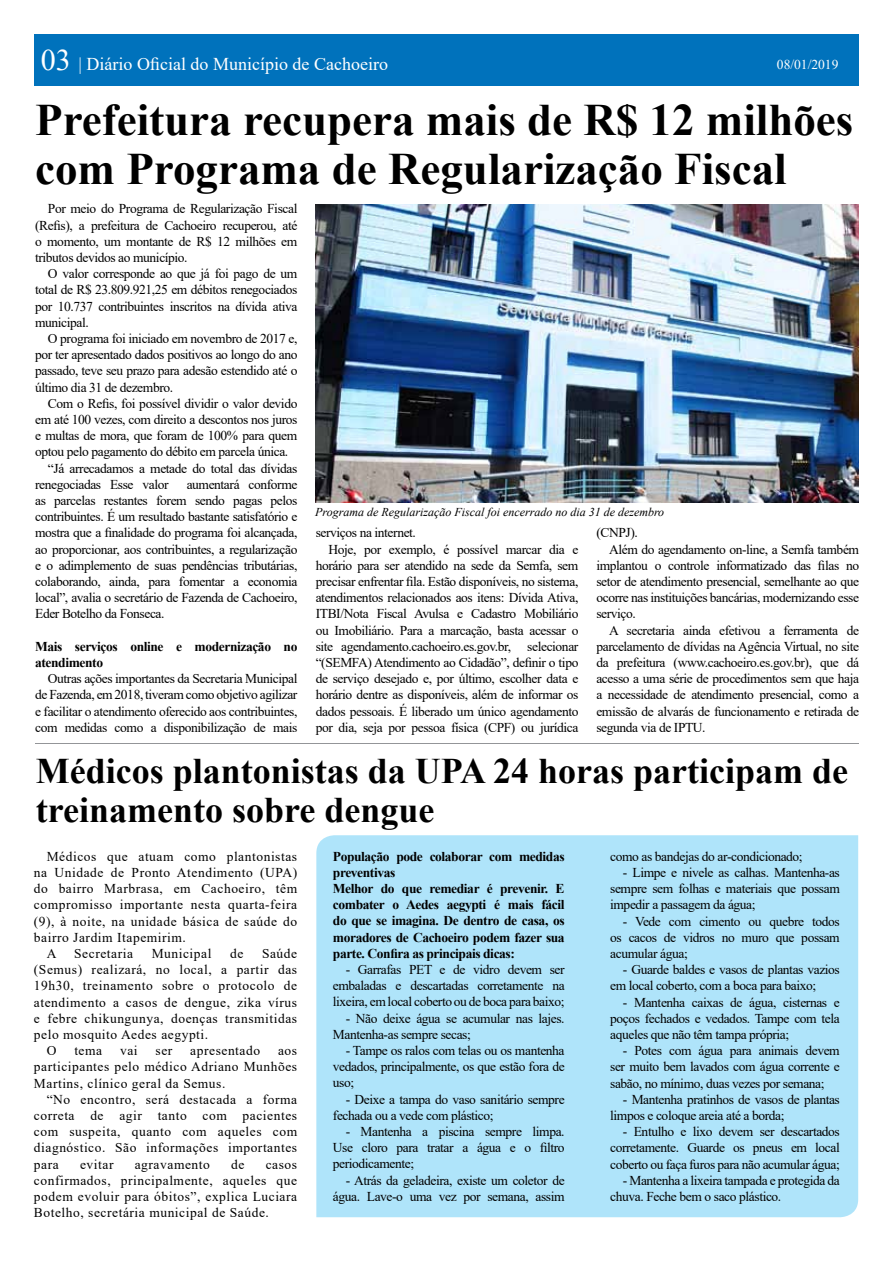
<style>
.page{position:relative;width:893px;height:1263px;background:#fff}
.page>*{position:absolute;margin:0;border:0;box-sizing:border-box;transform-origin:0 0}
.t1{font:700 45px/49.5px "Times New Roman";color:#000}
.t2{font:700 36px/39px "Times New Roman";color:#000}
.t3{font:18px "Times New Roman";color:#fff}
.t4{font:13.5px/16.2px "Times New Roman";letter-spacing:-.03em;color:#000;text-align:justify}
.t5{font:13.5px "Times New Roman";letter-spacing:.04em;color:#000}
.t6{font:700 13.5px/16.2px "Times New Roman";letter-spacing:-.03em;color:#000}
.t7{font:13.5px "Times New Roman";color:#fff}
.t8{font:italic 12px "Times New Roman";color:#000}
.s1{font-size:30px}
</style>
<div class="page">
<div style="left:34px;top:34px;width:824px;height:52px;background:#0072bc"></div>
<div style="left:316px;top:835px;width:542px;height:382px;background:#afe4fa"></div>
<img style="left:315px;top:204px;width:543px;height:299px">
<hr style="left:35px;top:743px;width:823px;height:1px;background:#939598">
<h3 class="t3" style="left:41px;top:51px;width:349px"><span class="s1">03</span> | Diário Oficial do Município de Cachoeiro</h3>
<p class="t7" style="left:777px;top:54px;width:63px">08/01/2019</p>
<h1 class="t1" style="left:35px;top:94px;width:820px">Prefeitura recupera mais de R$ 12 milhões com Programa de Regularização Fiscal</h1>
<p class="t4" style="left:35px;top:200px;width:264px;text-indent:13px">Por meio do Programa de Regularização Fiscal (Refis), a prefeitura de Cachoeiro recuperou, até o momento, um montante de R$ 12 milhões em tributos devidos ao município.</p>
<p class="t4" style="left:35px;top:265px;width:264px;text-indent:13px">O valor corresponde ao que já foi pago de um total de R$ 23.809.921,25 em débitos renegociados por 10.737 contribuintes inscritos na dívida ativa municipal.</p>
<p class="t4" style="left:35px;top:330px;width:264px;text-indent:13px">O programa foi iniciado em novembro de 2017 e, por ter apresentado dados positivos ao longo do ano passado, teve seu prazo para adesão estendido até o último dia 31 de dezembro.</p>
<p class="t4" style="left:48px;top:395px;width:251px">Com o Refis, foi possível dividir o valor devido</p>
<p class="t4" style="left:35px;top:411px;width:264px">em até 100 vezes, com direito a descontos nos juros</p>
<p class="t4" style="left:35px;top:427px;width:264px">e multas de mora, que foram de 100% para quem</p>
<p class="t4" style="left:35px;top:443px;width:255px">optou pelo pagamento do débito em parcela única.</p>
<p class="t4" style="left:48px;top:459px;width:251px">“Já arrecadamos a metade do total das dívidas</p>
<p class="t4" style="left:35px;top:476px;width:135px">renegociadas Esse valor</p>
<p class="t4" style="left:35px;top:476px;width:264px;text-indent:151px">aumentará conforme as parcelas restantes forem sendo pagas pelos contribuintes. É um resultado bastante satisfatório e mostra que a finalidade do programa foi alcançada, ao proporcionar, aos contribuintes, a regularização e o adimplemento de suas pendências tributárias, colaborando, ainda, para fomentar a economia local”, avalia o secretário de Fazenda de Cachoeiro, Eder Botelho da Fonseca.</p>
<p class="t6" style="left:35px;top:638px;width:264px">Mais serviços online e modernização no atendimento</p>
<p class="t4" style="left:35px;top:670px;width:264px;text-indent:13px">Outras ações importantes da Secretaria Municipal de Fazenda, em 2018, tiveram como objetivo agilizar e facilitar o atendimento oferecido aos contribuintes, com medidas como a disponibilização de mais</p>
<p class="t8" style="left:315px;top:504px;width:351px">Programa de Regularização Fiscal foi encerrado no dia 31 de dezembro</p>
<p class="t4" style="left:596px;top:524px;width:43px">(CNPJ).</p>
<p class="t4" style="left:609px;top:540px;width:251px">Além do agendamento on-line, a Semfa também</p>
<p class="t4" style="left:596px;top:557px;width:264px">implantou o controle informatizado das filas no</p>
<p class="t4" style="left:596px;top:573px;width:264px">setor de atendimento presencial, semelhante ao que</p>
<p class="t4" style="left:596px;top:589px;width:264px">ocorre nas instituições bancárias, modernizando esse</p>
<p class="t4" style="left:596px;top:605px;width:41px">serviço.</p>
<p class="t4" style="left:609px;top:621px;width:251px">A secretaria ainda efetivou a ferramenta de</p>
<p class="t4" style="left:596px;top:638px;width:264px">parcelamento de dívidas na Agência Virtual, no site</p>
<p class="t4" style="left:596px;top:654px;width:264px">da prefeitura (www.cachoeiro.es.gov.br), que dá</p>
<p class="t4" style="left:596px;top:670px;width:264px">acesso a uma série de procedimentos sem que haja</p>
<p class="t4" style="left:596px;top:686px;width:264px">a necessidade de atendimento presencial, como a</p>
<p class="t4" style="left:596px;top:702px;width:264px">emissão de alvarás de funcionamento e retirada de</p>
<p class="t4" style="left:596px;top:719px;width:111px">segunda via de IPTU.</p>
<h2 class="t2" style="left:36px;top:750px;width:814px">Médicos plantonistas da UPA 24 horas participam de treinamento sobre dengue</h2>
<p class="t5" style="left:47px;top:847px;width:252px">Médicos que atuam como plantonistas</p>
<p class="t5" style="left:34px;top:863px;width:265px">na Unidade de Pronto Atendimento (UPA)</p>
<p class="t5" style="left:34px;top:879px;width:265px">do bairro Marbrasa, em Cachoeiro, têm</p>
<p class="t5" style="left:34px;top:895px;width:265px">compromisso importante nesta quarta-feira</p>
<p class="t5" style="left:34px;top:911px;width:265px">(9), à noite, na unidade básica de saúde do</p>
<p class="t5" style="left:34px;top:928px;width:154px">bairro Jardim Itapemirim.</p>
<p class="t4" style="left:47px;top:945px;width:11px">A</p>
<p class="t5" style="left:74px;top:944px;width:60px">Secretaria</p>
<p class="t5" style="left:152px;top:944px;width:61px">Municipal</p>
<p class="t4" style="left:230px;top:945px;width:15px">de</p>
<p class="t4" style="left:262px;top:945px;width:37px">Saúde</p>
<p class="t5" style="left:34px;top:960px;width:265px">(Semus) realizará, no local, a partir das</p>
<p class="t5" style="left:34px;top:976px;width:265px">19h30, treinamento sobre o protocolo de</p>
<p class="t5" style="left:34px;top:992px;width:265px">atendimento a casos de dengue, zika vírus</p>
<p class="t5" style="left:34px;top:1009px;width:265px">e febre chikungunya, doenças transmitidas</p>
<p class="t5" style="left:34px;top:1025px;width:176px">pelo mosquito Aedes aegypti.</p>
<p class="t4" style="left:47px;top:1042px;width:11px">O</p>
<p class="t4" style="left:74px;top:1042px;width:29px">tema</p>
<p class="t4" style="left:120px;top:1042px;width:19px">vai</p>
<p class="t4" style="left:156px;top:1042px;width:18px">ser</p>
<p class="t5" style="left:190px;top:1041px;width:71px">apresentado</p>
<p class="t4" style="left:316px;top:524px;width:102px">serviços na internet.</p>
<p class="t4" style="left:328px;top:540px;width:251px">Hoje, por exemplo, é possível marcar dia e</p>
<p class="t4" style="left:316px;top:557px;width:264px">horário para ser atendido na sede da Semfa, sem</p>
<p class="t4" style="left:316px;top:573px;width:264px">precisar enfrentar fila. Estão disponíveis, no sistema,</p>
<p class="t4" style="left:316px;top:589px;width:264px">atendimentos relacionados aos itens: Dívida Ativa,</p>
<p class="t4" style="left:316px;top:605px;width:264px">ITBI/Nota Fiscal Avulsa e Cadastro Mobiliário</p>
<p class="t4" style="left:316px;top:621px;width:264px">ou Imobiliário. Para a marcação, basta acessar o</p>
<p class="t4" style="left:316px;top:638px;width:264px">site agendamento.cachoeiro.es.gov.br, selecionar</p>
<p class="t4" style="left:316px;top:654px;width:264px">“(SEMFA) Atendimento ao Cidadão”, definir o tipo</p>
<p class="t4" style="left:316px;top:670px;width:264px">de serviço desejado e, por último, escolher data e</p>
<p class="t4" style="left:316px;top:686px;width:264px">horário dentre as disponíveis, além de informar os</p>
<p class="t4" style="left:316px;top:702px;width:264px">dados pessoais. É liberado um único agendamento</p>
<p class="t4" style="left:316px;top:719px;width:264px">por dia, seja por pessoa física (CPF) ou jurídica</p>
<p class="t4" style="left:610px;top:848px;width:194px">como as bandejas do ar-condicionado;</p>
<p class="t4" style="left:610px;top:864px;width:231px;text-indent:13px">- Limpe e nivele as calhas. Mantenha-as sempre sem folhas e materiais que possam impedir a passagem da água;</p>
<p class="t4" style="left:610px;top:912px;width:231px;text-indent:13px">- Vede com cimento ou quebre todos os cacos de vidros no muro que possam acumular água;</p>
<p class="t4" style="left:610px;top:961px;width:231px;text-indent:13px">- Guarde baldes e vasos de plantas vazios em local coberto, com a boca para baixo;</p>
<p class="t4" style="left:610px;top:993px;width:231px;text-indent:13px">- Mantenha caixas de água, cisternas e poços fechados e vedados. Tampe com tela aqueles que não têm tampa própria;</p>
<p class="t4" style="left:610px;top:1042px;width:231px;text-indent:13px">- Potes com água para animais devem ser muito bem lavados com água corrente e sabão, no mínimo, duas vezes por semana;</p>
<p class="t4" style="left:610px;top:1091px;width:231px;text-indent:13px">- Mantenha pratinhos de vasos de plantas limpos e coloque areia até a borda;</p>
<p class="t4" style="left:610px;top:1123px;width:231px;text-indent:13px">- Entulho e lixo devem ser descartados corretamente. Guarde os pneus em local coberto ou faça furos para não acumular água;</p>
<p class="t4" style="left:610px;top:1172px;width:231px;text-indent:13px">- Mantenha a lixeira tampada e protegida da chuva. Feche bem o saco plástico.</p>
<p class="t6" style="left:333px;top:847px;width:233px">População pode colaborar com medidas preventivas<br>Melhor do que remediar é prevenir. E combater o Aedes aegypti é mais fácil do que se imagina. De dentro de casa, os moradores de Cachoeiro podem fazer sua parte. Confira as principais dicas:</p>
<p class="t4" style="left:333px;top:961px;width:233px;text-indent:13px">- Garrafas PET e de vidro devem ser embaladas e descartadas corretamente na lixeira, em local coberto ou de boca para baixo;</p>
<p class="t4" style="left:333px;top:1009px;width:233px;text-indent:13px">- Não deixe água se acumular nas lajes.<br>Mantenha-as sempre secas;</p>
<p class="t4" style="left:333px;top:1042px;width:233px;text-indent:13px">- Tampe os ralos com telas ou os mantenha vedados, principalmente, os que estão fora de uso;</p>
<p class="t4" style="left:333px;top:1090px;width:233px;text-indent:13px">- Deixe a tampa do vaso sanitário sempre fechada ou a vede com plástico;</p>
<p class="t4" style="left:333px;top:1123px;width:233px;text-indent:13px">- Mantenha a piscina sempre limpa.<br>Use cloro para tratar a água e o filtro periodicamente;</p>
<p class="t4" style="left:333px;top:1171px;width:233px;text-align:right">- Atrás da geladeira, existe um coletor de água. Lave-o uma vez por semana, assim</p>
<p class="t4" style="left:34px;top:1042px;width:265px;text-indent:244px">aos participantes pelo médico Adriano Munhões Martins, clínico geral da Semus.</p>
<p class="t4" style="left:34px;top:1091px;width:265px;text-indent:13px">“No encontro, será destacada a forma correta de agir tanto com pacientes com suspeita, quanto com aqueles com diagnóstico. São informações importantes para</p>
<p class="t4" style="left:80px;top:1155px;width:35px">evitar</p>
<p class="t5" style="left:135px;top:1154px;width:77px">agravamento</p>
<p class="t4" style="left:231px;top:1155px;width:15px">de</p>
<p class="t4" style="left:34px;top:1155px;width:265px;text-indent:232px">casos confirmados, principalmente, aqueles que podem evoluir para óbitos”, explica Luciara Botelho, secretária municipal de Saúde.</p>
</div>
